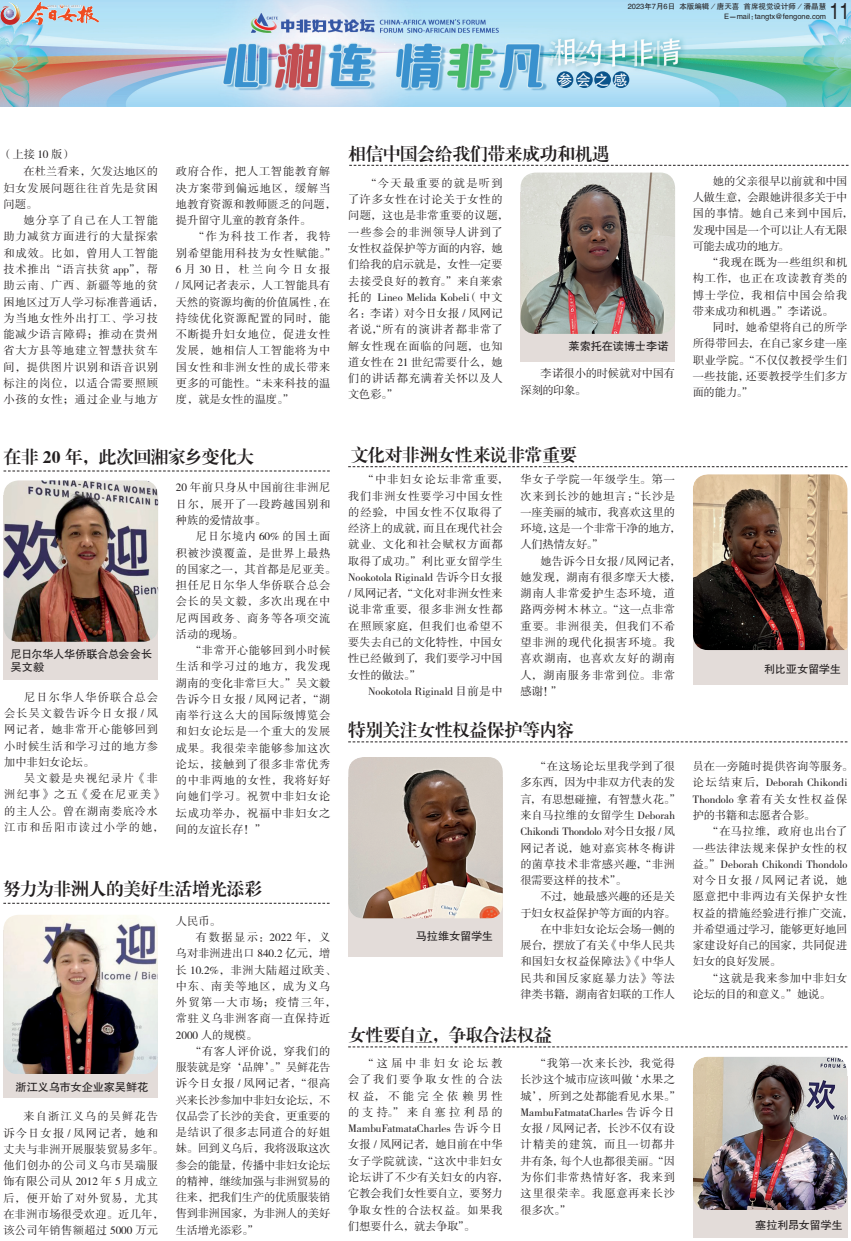
<style>
.page{position:relative;width:851px;height:1241px;background:#fff}
.page>*{position:absolute;margin:0;border:0;box-sizing:border-box;transform-origin:0 0}
.t1{font:22.62px "FZHTJW GB1 0";color:#231f20;scale:.8 1}
.t2{font:17.5px "FZXBSJW GB1 0";letter-spacing:-.005em;color:#231f20}
.t3{font:17.5px "FZXBSJW GB1 0";letter-spacing:-.025em;color:#231f20}
.t4{font:14.5px "FZHTJW GB1 0";color:#fff}
.t5{font:11.25px/16.2px "FZSSJW GB1 0";letter-spacing:.035em;color:#231f20}
.t6{font:11.25px/16.2px "FZSSJW GB1 0";letter-spacing:.065em;color:#231f20}
.t7{font:11.25px/16.2px "FZSSJW GB1 0";letter-spacing:.005em;color:#231f20}
.t8{font:11.25px/16.2px "FZSSJW GB1 0";letter-spacing:.055em;color:#231f20}
.t9{font:11.25px "FZSSJW GB1 0";letter-spacing:-.02em;color:#231f20}
.t10{font:11.25px/16.2px "FZSSJW GB1 0";letter-spacing:-.015em;color:#231f20}
.t11{font:11.25px/16.2px "FZSSJW GB1 0";letter-spacing:.01em;color:#231f20}
.t12{font:11.25px/13.8px "FZHTJW GB1 0";letter-spacing:-.02em;color:#231f20}
.t13{font:11.25px/16.2px "FZSSJW GB1 0";letter-spacing:.105em;color:#231f20}
.t14{font:11.25px "FZSSJW GB1 0";letter-spacing:.06em;color:#231f20}
.t15{font:11.25px "FZSSJW GB1 0";color:#231f20}
.t16{font:11.25px "FZSSJW GB1 0";letter-spacing:.135em;color:#231f20}
.t17{font:11.25px "FZSSJW GB1 0";letter-spacing:.075em;color:#231f20}
.t18{font:11.25px "FZSSJW GB1 0";letter-spacing:.125em;color:#231f20}
.t19{font:7.5px/10px "FZHTJW GB1 0";color:#231f20;text-align:right}
</style>
<div class="page">
<div style="left:520px;top:192px;width:155px;height:169px;background:#e3dcd9"></div>
<div style="left:3px;top:930px;width:155px;height:167px;background:#e3dcd9"></div>
<div style="left:4px;top:495px;width:154px;height:184px;background:#e3dcd9"></div>
<svg style="left:4px;top:470px;width:326px;height:1px"></svg>
<svg style="left:3px;top:902px;width:326px;height:1px"></svg>
<img style="left:0;top:0;width:850px;height:107px">
<div style="left:556px;top:71px;width:17px;height:17px;background:#0b548b;border-radius:50%"></div>
<div style="left:576px;top:71px;width:16px;height:17px;background:#0b548b;border-radius:50%"></div>
<div style="left:594px;top:71px;width:17px;height:17px;background:#0b548b;border-radius:50%"></div>
<div style="left:612px;top:71px;width:17px;height:17px;background:#0b548b;border-radius:50%"></div>
<img style="left:0;top:2px;width:21px;height:23px">
<img style="left:23px;top:5px;width:34px;height:19px">
<svg style="left:349px;top:165px;width:499px;height:1px"></svg>
<svg style="left:348px;top:466px;width:499px;height:1px"></svg>
<svg style="left:348px;top:741px;width:499px;height:1px"></svg>
<svg style="left:348px;top:1046px;width:499px;height:1px"></svg>
<img style="left:4px;top:480px;width:154px;height:161px;border-radius:15px">
<img style="left:3px;top:914px;width:155px;height:159px;border-radius:15px">
<img style="left:520px;top:172px;width:155px;height:162px;border-radius:15px">
<div style="left:692px;top:515px;width:155px;height:169px;background:#e3dcd9"></div>
<img style="left:692px;top:474px;width:155px;height:176px">
<div style="left:348px;top:776px;width:154px;height:180px;background:#e3dcd9"></div>
<img style="left:348px;top:757px;width:154px;height:161px">
<div style="left:692px;top:1076px;width:155px;height:161px;background:#e3dcd9"></div>
<img style="left:692px;top:1056px;width:155px;height:153px">
<p class="t19" style="left:627px;top:1px;width:200px">2023年7月6日 本版编辑／唐天喜 首席视觉设计师／潘晶慧<br>E－mail：tangtx@fengone.com</p>
<h1 class="t1" style="left:829px;top:-1px;width:27px">11</h1>
<p class="t4" style="left:557px;top:72px;width:71px">参会之感</p>
<p class="t5" style="left:1px;top:146px;width:72px">（上接 10 版）</p>
<p class="t5" style="left:4px;top:164px;width:156px;text-align:justify;text-indent:20px">在杜兰看来，欠发达地区的妇女发展问题往往首先是贫困问题。</p>
<p class="t6" style="left:4px;top:213px;width:162px;text-indent:20px">她分享了自己在人工智能助力减贫方面进行的大量探索和成效。比如，曾用人工智能技术推出“语言扶贫 app”，帮助云南、广西、新疆等地的贫困地区过万人学习标准普通话，为当地女性外出打工、学习技能减少语言障碍；推动在贵州省大方县等地建立智慧扶贫车间，提供图片识别和语音识别标注的岗位，以适合需要照顾小孩的女性；通过企业与地方</p>
<p class="t5" style="left:176px;top:164px;width:162px">政府合作，把人工智能教育解决方案带到偏远地区，缓解当地教育资源和教师匮乏的问题，提升留守儿童的教育条件。</p>
<p class="t6" style="left:176px;top:229px;width:162px;text-indent:17px">“作为科技工作者，我特别希望能用科技为女性赋能。”<br>6月30日，杜兰向今日女报/ 凤网记者表示，人工智能具有天然的资源均衡的价值属性 , 在持续优化资源配置的同时，能不断提升妇女地位，促进女性发展，她相信人工智能将为中国女性和非洲女性的成长带来更多的可能性。“未来科技的温度，就是女性的温度。”</p>
<h2 class="t2" style="left:4px;top:447px;width:252px">在非 20 年，此次回湘家乡变化大</h2>
<p class="t12" style="left:11px;top:647px;width:143px">尼日尔华人华侨联合总会会长吴文毅</p>
<p class="t5" style="left:4px;top:689px;width:155px;text-align:justify;text-indent:20px">尼日尔华人华侨联合总会会长吴文毅告诉今日女报 / 凤网记者，她非常开心能够回到小时候生活和学习过的地方参加中非妇女论坛。</p>
<p class="t13" style="left:4px;top:770px;width:161px;text-indent:20px">吴文毅是央视纪录片《非洲纪事》之五《爱在尼亚美》的主人公。曾在湖南娄底冷水江市和岳阳市读过小学的她，</p>
<p class="t5" style="left:176px;top:480px;width:156px;text-align:justify">20 年前只身从中国前往非洲尼日尔，展开了一段跨越国别和种族的爱情故事。</p>
<p class="t6" style="left:176px;top:529px;width:162px;text-indent:20px">尼日尔境内 60% 的国土面积被沙漠覆盖，是世界上最热的国家之一，其首都是尼亚美。担任尼日尔华人华侨联合总会会长的吴文毅，多次出现在中尼两国政务、商务等各项交流活动的现场。</p>
<p class="t5" style="left:176px;top:642px;width:156px;text-align:justify;text-indent:14px">“非常开心能够回到小时候生活和学习过的地方，我发现湖南的变化非常巨大。”吴文毅告诉今日女报 / 凤网记者，“湖南举行这么大的国际级博览会和妇女论坛是一个重大的发展成果。我很荣幸能够参加这次论坛，接触到了很多非常优秀的中非两地的女性，我将好好向她们学习。祝贺中非妇女论坛成功举办，祝福中非妇女之间的友谊长存！”</p>
<h2 class="t2" style="left:3px;top:879px;width:260px">努力为非洲人的美好生活增光添彩</h2>
<p class="t12" style="left:15px;top:1080px;width:135px">浙江义乌市女企业家吴鲜花</p>
<p class="t5" style="left:3px;top:1108px;width:162px;text-indent:20px">来自浙江义乌的吴鲜花告诉今日女报 / 凤网记者，她和丈夫与非洲开展服装贸易多年。他们创办的公司义乌市昊瑞服饰有限公司从 2012 年 5 月成立后，便开始了对外贸易，尤其在非洲市场很受欢迎。近几年，该公司年销售额超过 5000 万元</p>
<p class="t5" style="left:176px;top:913px;width:46px">人民币。</p>
<p class="t16" style="left:196px;top:931px;width:136px">有数据显示：2022 年，义</p>
<p class="t15" style="left:176px;top:947px;width:156px">乌对非洲进出口 840.2 亿元，增</p>
<p class="t5" style="left:176px;top:962px;width:162px">长 10.2%，非洲大陆超过欧美、</p>
<p class="t17" style="left:176px;top:979px;width:156px">中东、南美等地区，成为义乌</p>
<p class="t18" style="left:176px;top:996px;width:162px">外贸第一大市场；疫情三年，</p>
<p class="t14" style="left:176px;top:1012px;width:156px">常驻义乌非洲客商一直保持近</p>
<p class="t15" style="left:176px;top:1028px;width:83px">2000 人的规模。</p>
<p class="t5" style="left:190px;top:1043px;width:142px">“有客人评价说，穿我们的</p>
<p class="t9" style="left:176px;top:1061px;width:156px">服装就是穿‘品牌’。”吴鲜花告</p>
<p class="t8" style="left:176px;top:1075px;width:156px">诉今日女报 / 凤网记者，“很高</p>
<p class="t9" style="left:176px;top:1093px;width:156px">兴来长沙参加中非妇女论坛，不</p>
<p class="t9" style="left:176px;top:1109px;width:156px">仅品尝了长沙的美食，更重要的</p>
<p class="t14" style="left:176px;top:1126px;width:156px">是结识了很多志同道合的好姐</p>
<p class="t9" style="left:176px;top:1142px;width:156px">妹。回到义乌后，我将汲取这次</p>
<p class="t9" style="left:176px;top:1158px;width:156px">参会的能量，传播中非妇女论坛</p>
<p class="t9" style="left:176px;top:1174px;width:156px">的精神，继续加强与非洲贸易的</p>
<p class="t9" style="left:176px;top:1191px;width:156px">往来，把我们生产的优质服装销</p>
<p class="t9" style="left:176px;top:1207px;width:156px">售到非洲国家，为非洲人的美好</p>
<p class="t5" style="left:176px;top:1222px;width:84px">生活增光添彩。”</p>
<h2 class="t2" style="left:348px;top:144px;width:263px">相信中国会给我们带来成功和机遇</h2>
<p class="t5" style="left:348px;top:175px;width:162px;text-indent:17px">“今天最重要的就是听到了许多女性在讨论关于女性的问题，这也是非常重要的议题，一些参会的非洲领导人讲到了女性权益保护等方面的内容，她们给我的启示就是，女性一定要去接受良好的教育。”来自莱索托的 Lineo Melida Kobeli（中文名：李诺）对今日女报 / 凤网记者说，“所有的演讲者都非常了解女性现在面临的问题，也知道女性在 21 世纪需要什么，她们的讲话都充满着关怀以及人文色彩。”</p>
<p class="t12" style="left:568px;top:339px;width:102px">莱索托在读博士李诺</p>
<p class="t10" style="left:520px;top:366px;width:156px;text-indent:20px">李诺很小的时候就对中国有深刻的印象。</p>
<h2 class="t2" style="left:351px;top:444px;width:227px">文化对非洲女性来说非常重要</h2>
<p class="t5" style="left:348px;top:472px;width:162px;text-indent:14px">“中非妇女论坛非常重要，我们非洲女性要学习中国女性的经验，中国女性不仅取得了经济上的成就，而且在现代社会就业、文化和社会赋权方面都取得了成功。”利比亚女留学生<br>Nookotola Riginald 告诉今日女报/ 凤网记者，“文化对非洲女性来说非常重要，很多非洲女性都在照顾家庭，但我们也希望不要失去自己的文化特性，中国女性已经做到了，我们要学习中国女性的做法。”</p>
<p class="t7" style="left:368px;top:683px;width:136px">Nookotola Riginald 目前是中</p>
<p class="t5" style="left:520px;top:472px;width:162px">华女子学院一年级学生。第一次来到长沙的她坦言：“长沙是一座美丽的城市，我喜欢这里的环境，这是一个非常干净的地方，人们热情友好。”</p>
<p class="t8" style="left:520px;top:553px;width:162px;text-indent:20px">她告诉今日女报 /凤网记者，她发现，湖南有很多摩天大楼，湖南人非常爱护生态环境，道路两旁树木林立。“这一点非常重要。非洲很美，但我们不希望非洲的现代化损害环境。我喜欢湖南，也喜欢友好的湖南人，湖南服务非常到位。非常感谢！”</p>
<h2 class="t2" style="left:348px;top:719px;width:227px">特别关注女性权益保护等内容</h2>
<p class="t7" style="left:520px;top:758px;width:162px;text-indent:14px">“在这场论坛里我学到了很多东西，因为中非双方代表的发言，有思想碰撞，有智慧火花。”来自马拉维的女留学生 Deborah<br>Chikondi Thondolo 对今日女报 / 凤网记者说，她对嘉宾林冬梅讲的菌草技术非常感兴趣，“非洲很需要这样的技术”。</p>
<p class="t7" style="left:520px;top:888px;width:156px;text-align:right">不过，她最感兴趣的还是关<br>于妇女权益保护等方面的内容。在中非妇女论坛会场一侧的<br>展台，摆放了有关《中华人民共和国妇女权益保障法》《中华人民共和国反家庭暴力法》等法律类书籍，湖南省妇联的工作人</p>
<p class="t12" style="left:416px;top:929px;width:79px">马拉维女留学生</p>
<h2 class="t3" style="left:348px;top:1025px;width:205px">女性要自立，争取合法权益</h2>
<p class="t5" style="left:348px;top:1055px;width:162px;text-indent:14px">“这届中非妇女论坛教会了我们要争取女性的合法权益，不能完全依赖男性的支持。”来自塞拉利昂的<br>MambuFatmataCharles 告诉今日女报 / 凤网记者，她目前在中华女子学院就读，“这次中非妇女论坛讲了不少有关妇女的内容，它教会我们女性要自立，要努力争取女性的合法权益。如果我们想要什么，就去争取”。</p>
<p class="t5" style="left:520px;top:1055px;width:162px;text-indent:14px">“我第一次来长沙，我觉得长沙这个城市应该叫做‘水果之城’，所到之处都能看见水果。”<br>MambuFatmataCharles 告诉今日女报 / 凤网记者，长沙不仅有设计精美的建筑，而且一切都井井有条，每个人也都很美丽。“因为你们非常热情好客，我来到这里很荣幸。我愿意再来长沙很多次。”</p>
<p class="t10" style="left:692px;top:173px;width:162px;text-indent:20px">她的父亲很早以前就和中国人做生意，会跟她讲很多关于中国的事情。她自己来到中国后，发现中国是一个可以让人有无限可能去成功的地方。</p>
<p class="t5" style="left:692px;top:255px;width:156px;text-align:justify;text-indent:14px">“我现在既为一些组织和机构工作，也正在攻读教育类的博士学位，我相信中国会给我带来成功和机遇。”李诺说。</p>
<p class="t5" style="left:692px;top:320px;width:156px;text-align:justify;text-indent:20px">同时，她希望将自己的所学所得带回去，在自己家乡建一座职业学院。“不仅仅教授学生们一些技能，还要教授学生们多方面的能力。”</p>
<p class="t12" style="left:764px;top:662px;width:78px">利比亚女留学生</p>
<p class="t11" style="left:692px;top:758px;width:162px">员在一旁随时提供咨询等服务。论坛结束后，Deborah Chikondi<br>Thondolo 拿着有关女性权益保护的书籍和志愿者合影。</p>
<p class="t5" style="left:692px;top:823px;width:162px;text-indent:14px">“在马拉维，政府也出台了一些法律法规来保护女性的权益。”Deborah Chikondi Thondolo对今日女报 / 凤网记者说，她愿意把中非两边有关保护女性权益的措施经验进行推广交流，并希望通过学习，能够更好地回家建设好自己的国家，共同促进妇女的良好发展。</p>
<p class="t5" style="left:692px;top:970px;width:156px;text-indent:14px">“这就是我来参加中非妇女论坛的目的和意义。”她说。</p>
<p class="t12" style="left:755px;top:1218px;width:89px">塞拉利昂女留学生</p>
</div>
